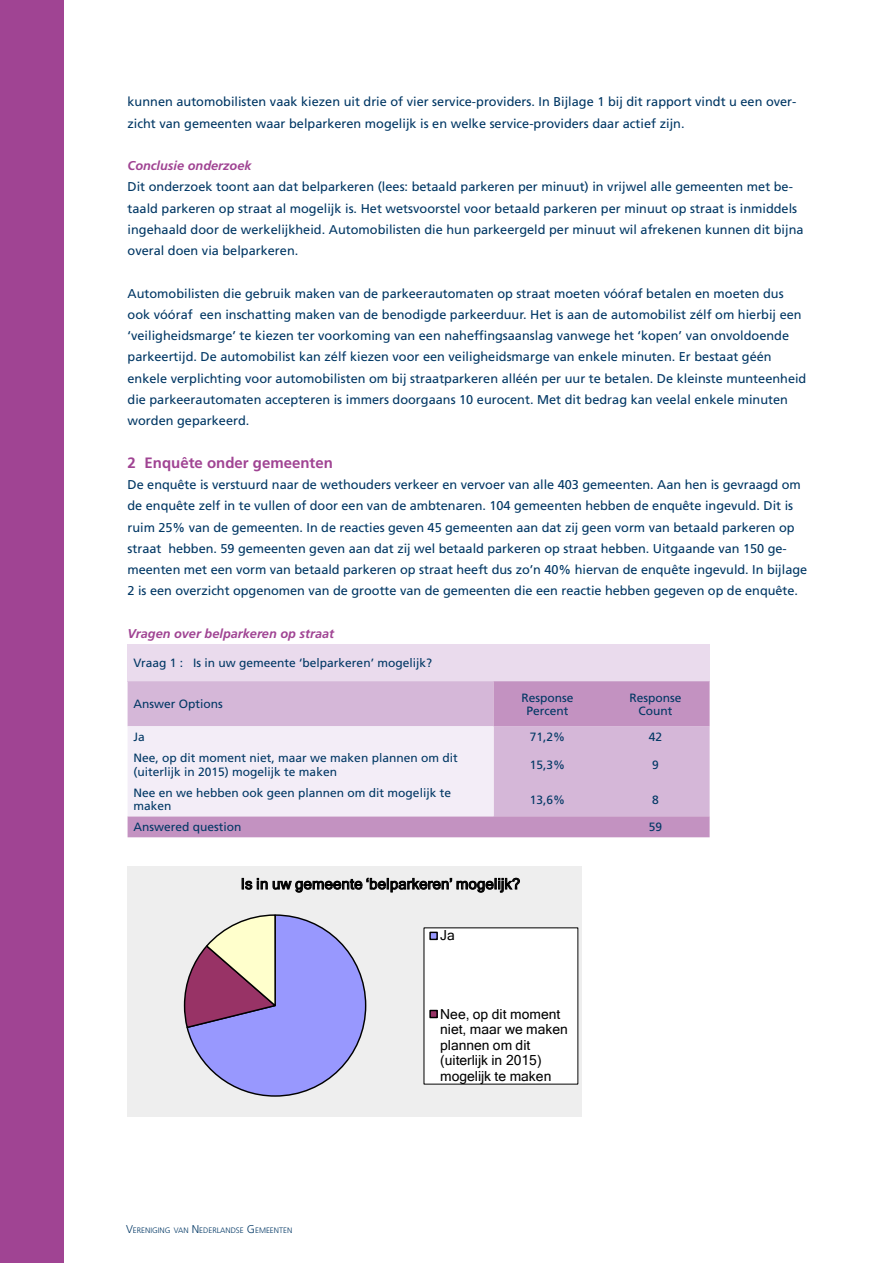
<style>
.page{position:relative;width:893px;height:1263px;background:#fff}
.page>*{position:absolute;margin:0;border:0;box-sizing:border-box;transform-origin:0 0}
.t1{font:15px "Microsoft Sans Serif";letter-spacing:.01em;color:#000}
._003_Tussenkop_1___1{font:700 15px "Frutiger LT Std";color:#a04493}
.t2{font:13.8px/15.6px "Microsoft Sans Serif";color:#000}
._004_Broodtekst___8{font:12.75px/21.3px "Frutiger LT Std";color:#003764}
._003_Tussenkop_2___8{font:italic 700 12.75px "Frutiger LT Std";color:#a04493}
.tabel_groot_lijks_li{font:12px/13.5px "Frutiger LT Std";color:#003764}
.tabel_groot_centrere{font:12px/13.5px "Frutiger LT Std";color:#003764;text-align:center}
.t3{font:300 7.8px "Frutiger LT Std";color:#003764}
.s1{font-size:11.25px}
</style>
<div class="page">
<div style="left:0;top:0;width:64px;height:1263px;background:#a04493"></div>
<div style="left:128px;top:644px;width:582px;height:37px;background:#eadbed"></div>
<svg style="left:128px;top:681px;width:582px;height:156px;background:#cea9cf"></svg>
<div style="left:128px;top:726px;width:366px;height:90px;background:#f3edf7"></div>
<svg style="left:128px;top:866px;width:454px;height:250px"></svg>
<p class="_004_Broodtekst___8" style="left:128px;top:91px;width:670px">kunnen automobilisten vaak kiezen uit drie of vier service-providers. In Bijlage 1 bij dit rapport vindt u een over&shy;zicht van gemeenten waar belparkeren mogelijk is en welke service-providers daar actief zijn.</p>
<p class="_003_Tussenkop_2___8" style="left:128px;top:158px;width:125px">Conclusie onderzoek</p>
<p class="_004_Broodtekst___8" style="left:128px;top:176px;width:677px">Dit onderzoek toont aan dat belparkeren (lees: betaald parkeren per minuut) in vrijwel alle gemeenten met be&shy;taald parkeren op straat al mogelijk is. Het wetsvoorstel voor betaald parkeren per minuut op straat is inmiddels ingehaald door de werkelijkheid. Automobilisten die hun parkeergeld per minuut wil afrekenen kunnen dit bijna overal doen via belparkeren.</p>
<p class="_004_Broodtekst___8" style="left:128px;top:283px;width:680px">Automobilisten die gebruik maken van de parkeerautomaten op straat moeten vóóraf betalen en moeten dus ook vóóraf een inschatting maken van de benodigde parkeerduur. Het is aan de automobilist zélf om hierbij een ‘veiligheidsmarge’ te kiezen ter voorkoming van een naheffingsaanslag vanwege het ‘kopen’ van onvoldoende parkeertijd. De automobilist kan zélf kiezen voor een veiligheidsmarge van enkele minuten. Er bestaat géén enkele verplichting voor automobilisten om bij straatparkeren alléén per uur te betalen. De kleinste munteenheid die parkeerautomaten accepteren is immers doorgaans 10 eurocent. Met dit bedrag kan veelal enkele minuten worden geparkeerd.</p>
<p class="_003_Tussenkop_1___1" style="left:128px;top:454px;width:207px">2 Enquête onder gemeenten</p>
<p class="_004_Broodtekst___8" style="left:128px;top:474px;width:681px">De enquête is verstuurd naar de wethouders verkeer en vervoer van alle 403 gemeenten. Aan hen is gevraagd om de enquête zelf in te vullen of door een van de ambtenaren. 104 gemeenten hebben de enquête ingevuld. Dit is ruim 25% van de gemeenten. In de reacties geven 45 gemeenten aan dat zij geen vorm van betaald parkeren op straat hebben. 59 gemeenten geven aan dat zij wel betaald parkeren op straat hebben. Uitgaande van 150 ge&shy;meenten met een vorm van betaald parkeren op straat heeft dus zo’n 40% hiervan de enquête ingevuld. In bijlage 2 is een overzicht opgenomen van de grootte van de gemeenten die een reactie hebben gegeven op de enquête.</p>
<p class="_003_Tussenkop_2___8" style="left:128px;top:626px;width:208px">Vragen over belparkeren op straat</p>
<p class="tabel_groot_lijks_li" style="left:134px;top:656px;width:300px">Vraag 1 : Is in uw gemeente ‘belparkeren’ mogelijk?</p>
<p class="tabel_groot_lijks_li" style="left:134px;top:697px;width:91px">Answer Options</p>
<p class="tabel_groot_centrere" style="left:522px;top:691px;width:54px">Response<br>Percent</p>
<p class="tabel_groot_centrere" style="left:630px;top:691px;width:54px">Response</p>
<p class="tabel_groot_centrere" style="left:639px;top:704px;width:35px">Count</p>
<p class="tabel_groot_lijks_li" style="left:134px;top:730px;width:13px">Ja</p>
<p class="tabel_groot_centrere" style="left:530px;top:730px;width:37px">71,2%</p>
<p class="tabel_groot_centrere" style="left:649px;top:730px;width:15px">42</p>
<p class="tabel_groot_lijks_li" style="left:134px;top:751px;width:326px">Nee, op dit moment niet, maar we maken plannen om dit (uiterlijk in 2015) mogelijk te maken</p>
<p class="tabel_groot_centrere" style="left:530px;top:758px;width:37px">15,3%</p>
<p class="tabel_groot_centrere" style="left:652px;top:758px;width:8px">9</p>
<p class="tabel_groot_lijks_li" style="left:134px;top:786px;width:319px">Nee en we hebben ook geen plannen om dit mogelijk te maken</p>
<p class="tabel_groot_centrere" style="left:530px;top:793px;width:37px">13,6%</p>
<p class="tabel_groot_centrere" style="left:652px;top:793px;width:8px">8</p>
<p class="tabel_groot_lijks_li" style="left:134px;top:820px;width:110px">Answered question</p>
<p class="tabel_groot_centrere" style="left:649px;top:820px;width:15px">59</p>
<p class="t1" style="left:241px;top:875px;width:281px">Is in uw gemeente ‘belparkeren’ mogelijk?</p>
<p class="t2" style="left:440px;top:928px;width:16px">Ja</p>
<p class="t3" style="left:126px;top:1226px;width:168px"><span class="s1">V</span>ERENIGING VAN <span class="s1">N</span> EDERLANDSE <span class="s1">G</span> EMEENTEN</p>
<p class="t2" style="left:440px;top:1006px;width:129px">Nee, op dit moment niet, maar we maken plannen om dit (uiterlijk in 2015) mogelijk te maken</p>
</div>
